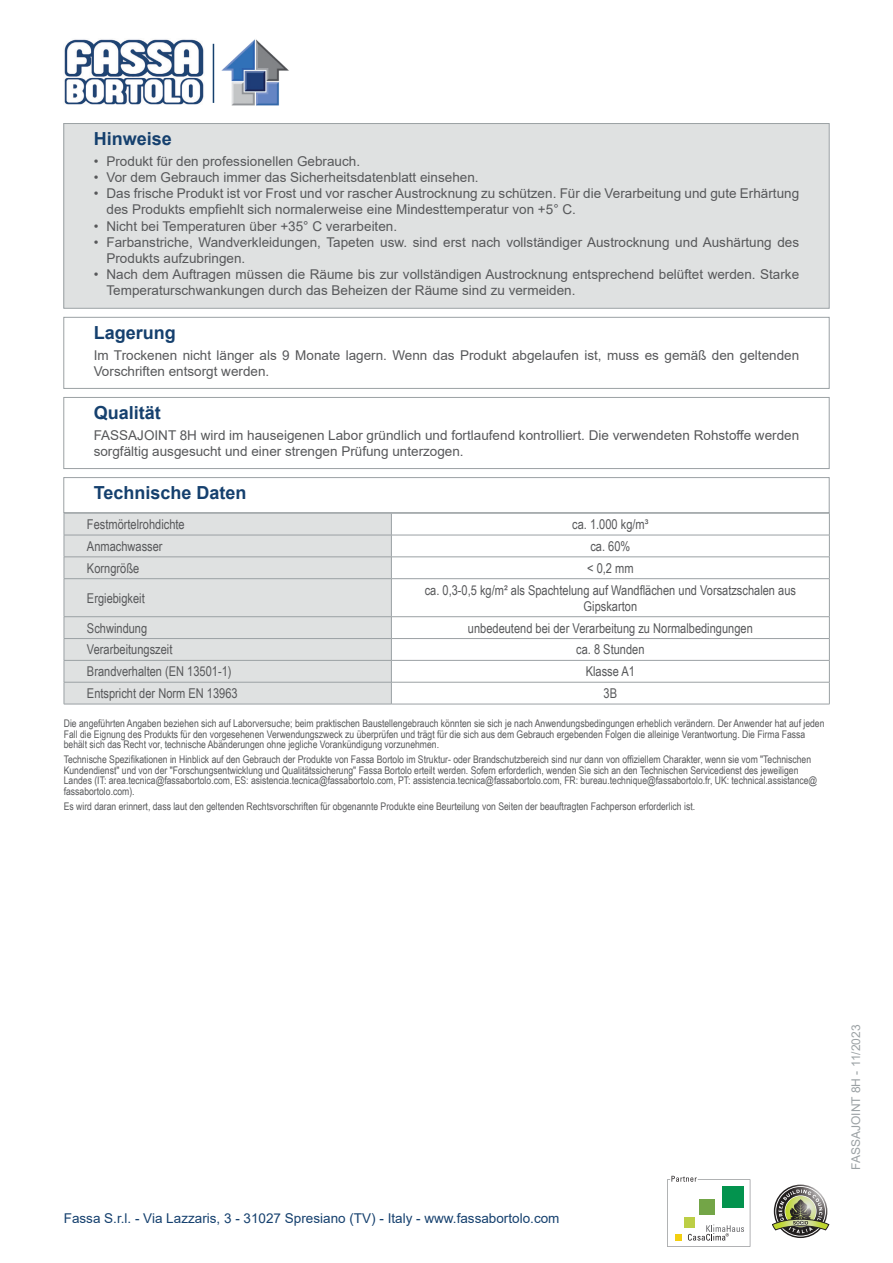
<style>
.page{position:relative;width:893px;height:1263px;background:#fff}
.page>*{position:absolute;margin:0;border:0;box-sizing:border-box;transform-origin:0 0}
.Titolo{font:700 18px "Arial";color:#15406e}
.Qualita{font:13.5px/16.2px "Arial";color:#57585a}
.normale_centrato{font:13.5px/16.2px "Arial Narrow";color:#57585a;text-align:center}
.normale_sx{font:13.5px "Arial Narrow";color:#57585a}
.Conservazione{font:13.5px/16.2px "Arial";color:#57585a}
.t1{font:13.5px "Arial";color:#15406e}
.t2{font:12px "Arial";color:#9ba1a4}
.Disclaimer{font:10.5px/10.5px "Arial Narrow";color:#57585a}
</style>
<div class="page">
<div style="left:64px;top:124px;width:765px;height:184px;background:#dfe1e1"></div>
<div style="left:64px;top:123px;width:765px;height:185px;border:1px solid #9ba1a4"></div>
<div style="left:64px;top:317px;width:765px;height:72px;border:1px solid #9ba1a4"></div>
<div style="left:64px;top:397px;width:765px;height:72px;border:1px solid #9ba1a4"></div>
<div style="left:64px;top:477px;width:765px;height:36px;border:1px solid #9ba1a4"></div>
<div style="left:65px;top:514px;width:326px;height:190px;background:#dfe1e1"></div>
<hr style="left:64px;top:513px;width:327px;height:1px;background:#9ba1a4">
<hr style="left:391px;top:513px;width:439px;height:1px;background:#9ba1a4">
<hr style="left:64px;top:535px;width:327px;height:1px;background:#9ba1a4">
<hr style="left:391px;top:535px;width:439px;height:1px;background:#9ba1a4">
<hr style="left:64px;top:557px;width:327px;height:1px;background:#9ba1a4">
<svg style="left:64px;top:513px;width:1px;height:65px"></svg>
<hr style="left:391px;top:557px;width:439px;height:1px;background:#9ba1a4">
<svg style="left:391px;top:513px;width:1px;height:65px"></svg>
<svg style="left:829px;top:513px;width:1px;height:65px"></svg>
<hr style="left:64px;top:578px;width:327px;height:1px;background:#9ba1a4">
<hr style="left:64px;top:579px;width:1px;height:37px;background:#9ba1a4">
<hr style="left:391px;top:578px;width:439px;height:1px;background:#9ba1a4">
<hr style="left:391px;top:579px;width:1px;height:37px;background:#9ba1a4">
<hr style="left:829px;top:579px;width:1px;height:37px;background:#9ba1a4">
<hr style="left:64px;top:616px;width:327px;height:1px;background:#9ba1a4">
<hr style="left:391px;top:616px;width:439px;height:1px;background:#9ba1a4">
<hr style="left:64px;top:638px;width:327px;height:1px;background:#9ba1a4">
<hr style="left:391px;top:638px;width:439px;height:1px;background:#9ba1a4">
<hr style="left:64px;top:660px;width:327px;height:1px;background:#9ba1a4">
<hr style="left:391px;top:660px;width:439px;height:1px;background:#9ba1a4">
<hr style="left:64px;top:682px;width:327px;height:1px;background:#9ba1a4">
<svg style="left:64px;top:617px;width:1px;height:87px"></svg>
<hr style="left:64px;top:704px;width:327px;height:1px;background:#9ba1a4">
<hr style="left:391px;top:682px;width:439px;height:1px;background:#9ba1a4">
<svg style="left:391px;top:617px;width:1px;height:87px"></svg>
<svg style="left:829px;top:617px;width:1px;height:87px"></svg>
<hr style="left:391px;top:704px;width:439px;height:1px;background:#9ba1a4">
<svg style="left:667px;top:1176px;width:83px;height:71px"></svg>
<svg style="left:772px;top:1186px;width:57px;height:50px"></svg>
<img style="left:64px;top:39px;width:140px;height:66px">
<hr style="left:213px;top:44px;width:1px;height:59px;background:#15406e">
<img style="left:221px;top:39px;width:68px;height:67px">
<p class="Titolo" style="left:94px;top:126px;width:80px">Hinweise</p>
<p class="Qualita" style="left:94px;top:153px;width:268px">• Produkt für den professionellen Gebrauch.</p>
<p class="Qualita" style="left:94px;top:169px;width:386px">• Vor dem Gebrauch immer das Sicherheitsdatenblatt einsehen.</p>
<p class="Qualita" style="left:106px;top:185px;width:694px;text-indent:-13px">• Das frische Produkt ist vor Frost und vor rascher Austrocknung zu schützen. Für die Verarbeitung und gute Erhärtung des Produkts empfiehlt sich normalerweise eine Mindesttemperatur von +5° C.</p>
<p class="Qualita" style="left:94px;top:218px;width:305px">• Nicht bei Temperaturen über +35° C verarbeiten.</p>
<p class="Qualita" style="left:106px;top:234px;width:694px;text-indent:-13px">• Farbanstriche, Wandverkleidungen, Tapeten usw. sind erst nach vollständiger Austrocknung und Aushärtung des<br>Produkts aufzubringen.</p>
<p class="Qualita" style="left:106px;top:266px;width:694px;text-indent:-13px">• Nach dem Auftragen müssen die Räume bis zur vollständigen Austrocknung entsprechend belüftet werden. Starke<br>Temperaturschwankungen durch das Beheizen der Räume sind zu vermeiden.</p>
<p class="Titolo" style="left:94px;top:320px;width:84px">Lagerung</p>
<p class="Conservazione" style="left:94px;top:347px;width:707px">Im Trockenen nicht länger als 9 Monate lagern. Wenn das Produkt abgelaufen ist, muss es gemäß den geltenden<br>Vorschriften entsorgt werden.</p>
<p class="Titolo" style="left:94px;top:400px;width:69px">Qualität</p>
<p class="Qualita" style="left:94px;top:427px;width:707px">FASSAJOINT 8H wird im hauseigenen Labor gründlich und fortlaufend kontrolliert. Die verwendeten Rohstoffe werden sorgfältig ausgesucht und einer strengen Prüfung unterzogen.</p>
<p class="Titolo" style="left:94px;top:480px;width:154px">Technische Daten</p>
<p class="normale_sx" style="left:87px;top:514px;width:99px">Festmörtelrohdichte</p>
<p class="normale_centrato" style="left:572px;top:516px;width:78px">ca. 1.000 kg/m³</p>
<p class="normale_sx" style="left:87px;top:536px;width:77px">Anmachwasser</p>
<p class="normale_centrato" style="left:590px;top:537px;width:42px">ca. 60%</p>
<p class="normale_sx" style="left:87px;top:558px;width:54px">Korngröße</p>
<p class="normale_centrato" style="left:587px;top:559px;width:48px">&lt; 0,2 mm</p>
<p class="normale_sx" style="left:87px;top:588px;width:59px">Ergiebigkeit</p>
<p class="normale_centrato" style="left:425px;top:581px;width:373px">ca. 0,3-0,5 kg/m² als Spachtelung auf Wandflächen und Vorsatzschalen aus<br>Gipskarton</p>
<p class="normale_sx" style="left:87px;top:618px;width:62px">Schwindung</p>
<p class="normale_centrato" style="left:468px;top:619px;width:286px">unbedeutend bei der Verarbeitung zu Normalbedingungen</p>
<p class="normale_sx" style="left:87px;top:640px;width:87px">Verarbeitungszeit</p>
<p class="normale_centrato" style="left:576px;top:641px;width:70px">ca. 8 Stunden</p>
<p class="normale_sx" style="left:87px;top:661px;width:146px">Brandverhalten (EN 13501-1)</p>
<p class="normale_centrato" style="left:586px;top:663px;width:51px">Klasse A1</p>
<p class="normale_sx" style="left:87px;top:683px;width:152px">Entspricht der Norm EN 13963</p>
<p class="normale_centrato" style="left:604px;top:685px;width:15px">3B</p>
<p class="Disclaimer" style="left:64px;top:718px;width:762px">Die angeführten Angaben beziehen sich auf Laborversuche; beim praktischen Baustellengebrauch könnten sie sich je nach Anwendungsbedingungen erheblich verändern. Der Anwender hat auf jeden<br>Fall die Eignung des Produkts für den vorgesehenen Verwendungszweck zu überprüfen und trägt für die sich aus dem Gebrauch ergebenden Folgen die alleinige Verantwortung. Die Firma Fassa behält sich das Recht vor, technische Abänderungen ohne jegliche Vorankündigung vorzunehmen.</p>
<p class="Disclaimer" style="left:64px;top:754px;width:755px">Technische Spezifikationen in Hinblick auf den Gebrauch der Produkte von Fassa Bortolo im Struktur- oder Brandschutzbereich sind nur dann von offiziellem Charakter, wenn sie vom "Technischen Kundendienst" und von der "Forschungsentwicklung und Qualitätssicherung" Fassa Bortolo erteilt werden. Sofern erforderlich, wenden Sie sich an den Technischen Servicedienst des jeweiligen Landes (IT: area.tecnica@fassabortolo.com, ES: asistencia.tecnica@fassabortolo.com, PT: assistencia.tecnica@fassabortolo.com, FR: bureau.technique@fassabortolo.fr, UK: technical.assistance@ fassabortolo.com).</p>
<p class="Disclaimer" style="left:64px;top:800px;width:633px">Es wird daran erinnert, dass laut den geltenden Rechtsvorschriften für obgenannte Produkte eine Beurteilung von Seiten der beauftragten Fachperson erforderlich ist.</p>
<p class="t1" style="left:64px;top:1208px;width:497px">Fassa S.r.l. - Via Lazzaris, 3 - 31027 Spresiano (TV) - Italy - www.fassabortolo.com</p>
<p class="t2" style="left:848px;top:1170px;width:146px;rotate:-90deg">FASSAJOINT 8H - 11/2023</p>
</div>
